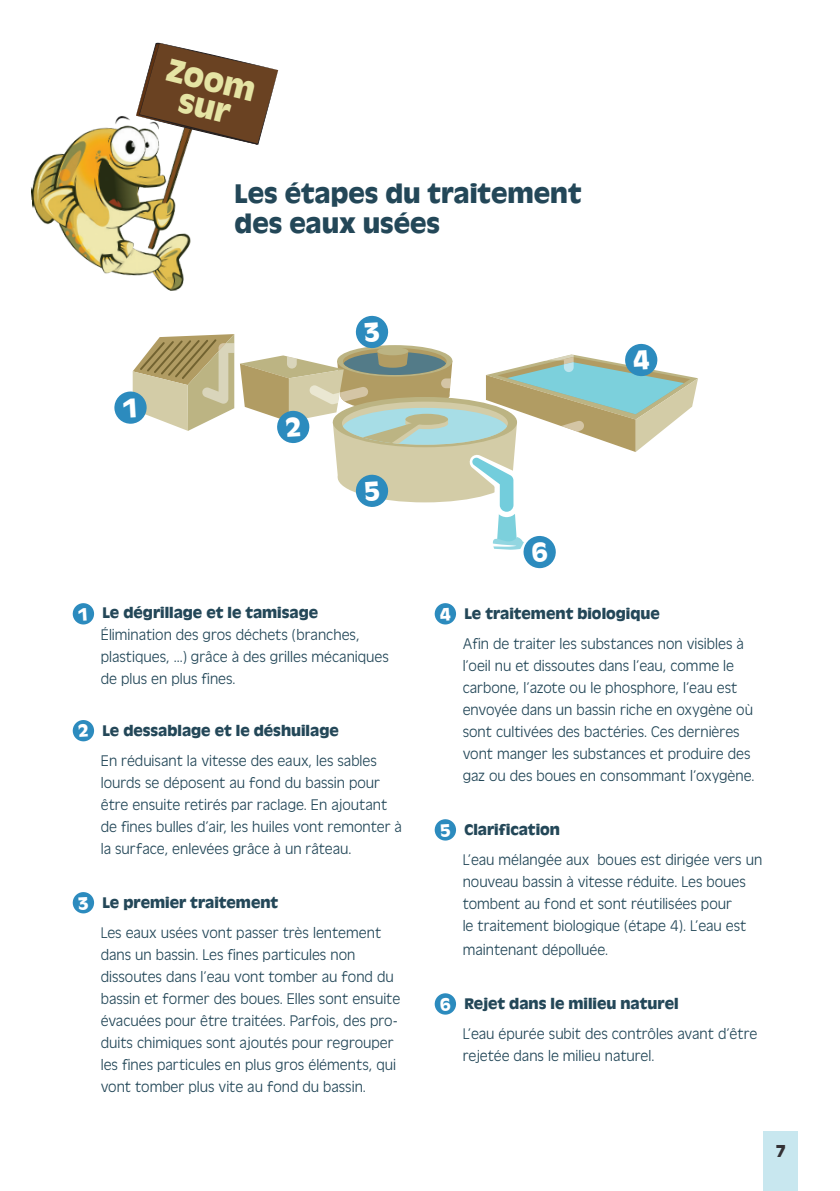
<style>
.page{position:relative;width:840px;height:1191px;background:#fff}
.page>*{position:absolute;margin:0;border:0;box-sizing:border-box;transform-origin:0 0}
.t1{font:700 33.6px "Antique Oli";color:#e5e4a4}
.t2{font:700 28px/30px "Antique Oli";color:#234758}
.t3{font:700 18px "Antique Oli";color:#343236}
.t4{font:300 16px/22px "Antique Oli";color:#234758}
.s1{font-weight:700}
</style>
<div class="page">
<div style="left:763px;top:1131px;width:34px;height:60px;background:#c8e7ef"></div>
<img style="left:30px;top:116px;width:161px;height:175px">
<div style="left:72px;top:603px;width:22px;height:22px;background:#2c8bbe;border-radius:50%"></div>
<svg style="left:72px;top:719px;width:22px;height:22px"></svg>
<svg style="left:72px;top:891px;width:22px;height:22px"></svg>
<svg style="left:434px;top:603px;width:22px;height:22px"></svg>
<svg style="left:434px;top:819px;width:22px;height:22px"></svg>
<svg style="left:434px;top:993px;width:22px;height:22px"></svg>
<div style="left:114px;top:391px;width:33px;height:33px;background:#2c8bbe;border-radius:50%"></div>
<svg style="left:355px;top:315px;width:33px;height:33px"></svg>
<div style="left:522px;top:535px;width:34px;height:33px;background:#2c8bbe;border-radius:50%"></div>
<svg style="left:136px;top:43px;width:142px;height:102px"></svg>
<svg style="left:78px;top:724px;width:10px;height:13px"></svg>
<svg style="left:78px;top:896px;width:10px;height:13px"></svg>
<svg style="left:440px;top:607px;width:10px;height:13px"></svg>
<svg style="left:440px;top:823px;width:10px;height:14px"></svg>
<svg style="left:440px;top:997px;width:10px;height:14px"></svg>
<svg style="left:123px;top:322px;width:574px;height:240px"></svg>
<p class="t1" style="left:172px;top:51px;width:91px;rotate:14deg">Zoom</p>
<p class="t2" style="left:234px;top:179px;width:348px">Les étapes du traitement des eaux usées</p>
<p class="t4" style="left:101px;top:602px;width:289px"><span class="s1">Le dégrillage et le tamisage </span>Élimination des gros déchets (branches, plastiques, …) grâce à des grilles mécaniques de plus en plus fines.</p>
<p class="t4" style="left:101px;top:716px;width:277px;line-height:30px"><span class="s1">Le dessablage et le déshuilage<br></span>En réduisant la vitesse des eaux, les sables</p>
<p class="t4" style="left:101px;top:772px;width:302px">lourds se déposent au fond du bassin pour être ensuite retirés par raclage. En ajoutant de fines bulles d’air, les huiles vont remonter à la surface, enlevées grâce à un râteau.</p>
<p class="t4" style="left:101px;top:888px;width:282px;line-height:30px"><span class="s1">Le premier traitement<br></span>Les eaux usées vont passer très lentement</p>
<p class="t4" style="left:101px;top:944px;width:301px">dans un bassin. Les fines particules non dissoutes dans l’eau vont tomber au fond du bassin et former des boues. Elles sont ensuite évacuées pour être traitées. Parfois, des pro&shy;duits chimiques sont ajoutés pour regrouper les fines particules en plus gros éléments, qui vont tomber plus vite au fond du bassin.</p>
<p class="t4" style="left:462px;top:599px;width:282px;line-height:30px"><span class="s1">Le traitement biologique<br></span>Afin de traiter les substances non visibles à</p>
<p class="t4" style="left:462px;top:655px;width:293px">l’oeil nu et dissoutes dans l’eau, comme le carbone, l’azote ou le phosphore, l’eau est envoyée dans un bassin riche en oxygène où sont cultivées des bactéries. Ces dernières vont manger les substances et produire des gaz ou des boues en consommant l’oxygène.</p>
<p class="t4" style="left:462px;top:815px;width:301px;line-height:30px"><span class="s1">Clarification<br></span>L’eau mélangée aux boues est dirigée vers un</p>
<p class="t4" style="left:462px;top:871px;width:285px">nouveau bassin à vitesse réduite. Les boues tombent au fond et sont réutilisées pour le traitement biologique (étape 4). L’eau est</p>
<p class="t4" style="left:462px;top:939px;width:147px">maintenant dépolluée.</p>
<p class="t4" style="left:462px;top:989px;width:296px;line-height:30px"><span class="s1">Rejet dans le milieu naturel<br></span>L’eau épurée subit des contrôles avant d’être</p>
<p class="t4" style="left:462px;top:1045px;width:193px">rejetée dans le milieu naturel.</p>
<p class="t3" style="left:775px;top:1141px;width:12px">7</p>
</div>
